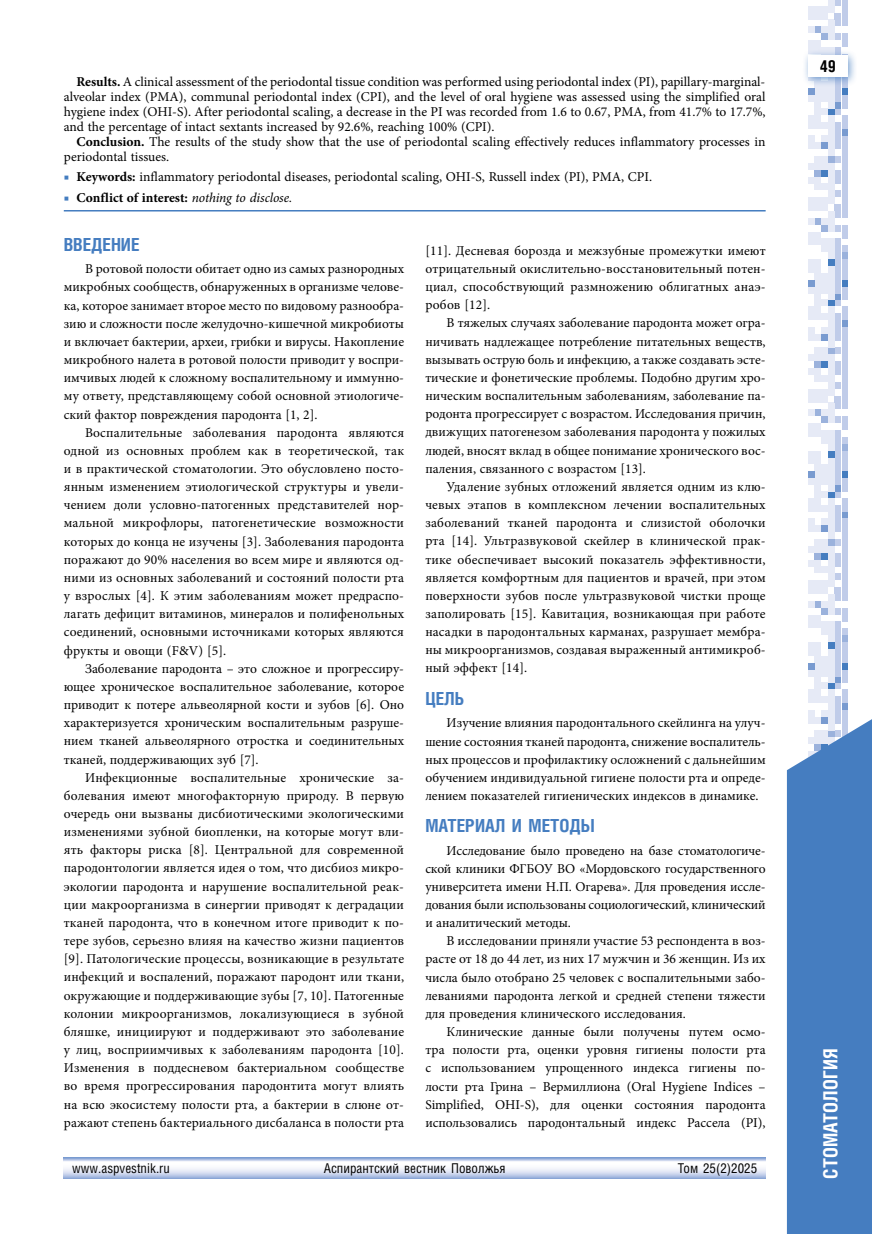
<style>
.page{position:relative;width:872px;height:1234px;background:#fff}
.page>*{position:absolute;margin:0;border:0;box-sizing:border-box;transform-origin:0 0}
.t1{font:700 19.5px "Helios Cond C";color:#fff}
.t2{font:700 18px "Helios Cond C";color:#457dc0}
.t3{font:700 16.5px "Helios Cond C";color:#000}
.t4{font:13.5px/18.1px "Minion Pro";color:#000;text-align:justify}
.t5{font:13.5px "Helios Cond C";color:#000}
.t6{font:700 13.5px "Minion Pro";color:#000}
.s1{font-weight:700}
.s2{color:#457dc0}
.s3{font-weight:400;color:#457dc0}
.s4{font-weight:400;font-style:italic}
</style>
<div class="page">
<svg style="left:808px;top:676px;width:39px;height:30px"></svg>
<div style="left:841px;top:669px;width:6px;height:7px;background:#c0cce9"></div>
<div style="left:835px;top:669px;width:6px;height:7px;background:#c0cce9"></div>
<div style="left:828px;top:669px;width:6px;height:7px;background:#e6eaf6"></div>
<div style="left:821px;top:669px;width:6px;height:7px;background:#e6eaf6"></div>
<div style="left:815px;top:669px;width:6px;height:7px;background:#e6eaf6"></div>
<div style="left:808px;top:669px;width:6px;height:7px;background:#e6eaf6"></div>
<svg style="left:808px;top:573px;width:39px;height:96px"></svg>
<div style="left:841px;top:566px;width:6px;height:7px;background:#c0cce9"></div>
<div style="left:828px;top:566px;width:6px;height:7px;background:#e6eaf6"></div>
<div style="left:821px;top:566px;width:6px;height:7px;background:#e6eaf6"></div>
<div style="left:815px;top:566px;width:6px;height:7px;background:#e6eaf6"></div>
<svg style="left:808px;top:525px;width:39px;height:41px"></svg>
<div style="left:841px;top:518px;width:6px;height:7px;background:#c0cce9"></div>
<div style="left:835px;top:518px;width:6px;height:7px;background:#c0cce9"></div>
<div style="left:828px;top:518px;width:6px;height:7px;background:#e6eaf6"></div>
<div style="left:821px;top:518px;width:6px;height:7px;background:#e6eaf6"></div>
<div style="left:808px;top:518px;width:6px;height:7px;background:#e6eaf6"></div>
<svg style="left:808px;top:313px;width:39px;height:205px"></svg>
<div style="left:841px;top:306px;width:6px;height:7px;background:#c0cce9"></div>
<div style="left:828px;top:306px;width:6px;height:7px;background:#e6eaf6"></div>
<div style="left:815px;top:306px;width:6px;height:7px;background:#e6eaf6"></div>
<div style="left:808px;top:306px;width:6px;height:7px;background:#e6eaf6"></div>
<svg style="left:808px;top:259px;width:39px;height:47px"></svg>
<div style="left:841px;top:252px;width:6px;height:7px;background:#9bb2dc"></div>
<div style="left:835px;top:252px;width:6px;height:7px;background:#c0cce9"></div>
<div style="left:828px;top:252px;width:6px;height:7px;background:#e6eaf6"></div>
<svg style="left:808px;top:102px;width:39px;height:150px"></svg>
<div style="left:841px;top:95px;width:6px;height:7px;background:#c0cce9"></div>
<div style="left:835px;top:95px;width:6px;height:7px;background:#c0cce9"></div>
<div style="left:828px;top:95px;width:6px;height:7px;background:#e6eaf6"></div>
<div style="left:821px;top:95px;width:6px;height:7px;background:#e6eaf6"></div>
<div style="left:815px;top:95px;width:6px;height:7px;background:#e6eaf6"></div>
<div style="left:808px;top:95px;width:6px;height:7px;background:#e6eaf6"></div>
<svg style="left:808px;top:0;width:39px;height:95px"></svg>
<div style="left:802px;top:49px;width:56px;height:38px;background:#457dc0;opacity:.75"></div>
<div style="left:808px;top:55px;width:39px;height:22px;background:#fff"></div>
<svg style="left:787px;top:706px;width:85px;height:527px;background:#5185c4"></svg>
<svg style="left:64px;top:1157px;width:701px;height:21px"></svg>
<hr style="left:64px;top:210px;width:701px;height:1px;background:#457dc0">
<p class="t4" style="left:64px;top:75px;width:703px;line-height:15px;text-indent:13px"><span class="s1">Results.</span> A clinical assessment of the periodontal tissue condition was performed using periodontal index (PI), papillary-marginal&shy;alveolar index (PMA), communal periodontal index (CPI), and the level of oral hygiene was assessed using the simplified oral hygiene index (OHI-S). After periodontal scaling, a decrease in the PI was recorded from 1.6 to 0.67, PMA, from 41.7% to 17.7%, and the percentage of intact sextants increased by 92.6%, reaching 100% (CPI).</p>
<p class="t4" style="left:64px;top:135px;width:703px;line-height:15px;text-indent:13px"><span class="s1">Conclusion.</span> The results of the study show that the use of periodontal scaling effectively reduces inflammatory processes in periodontal tissues.</p>
<p class="t4" style="left:64px;top:168px;width:590px"><span class="s2">■</span> <span class="s1">Keywords:</span> inflammatory periodontal diseases, periodontal scaling, OHI-S, Russell index (PI), PMA, CPI.</p>
<p class="t6" style="left:64px;top:188px;width:230px"><span class="s3">■</span> Conflict of interest: <span class="s4">nothing to disclose.</span></p>
<h2 class="t2" style="left:64px;top:233px;width:77px">ВВЕДЕНИЕ</h2>
<p class="t4" style="left:64px;top:260px;width:342px;text-indent:21px">В ротовой полости обитает одно из самых разнородных микробных сообществ, обнаруженных в организме челове&shy;ка, которое занимает второе место по видовому разнообра&shy;зию и сложности после желудочно-кишечной микробиоты и включает бактерии, археи, грибки и вирусы. Накопление микробного налета в ротовой полости приводит у воспри&shy;имчивых людей к сложному воспалительному и иммунно&shy;му ответу, представляющему собой основной этиологиче&shy;ский фактор повреждения пародонта [1, 2].</p>
<p class="t4" style="left:64px;top:423px;width:342px;text-indent:21px">Воспалительные заболевания пародонта являются одной из основных проблем как в теоретической, так и в практической стоматологии. Это обусловлено посто&shy;янным изменением этиологической структуры и увели&shy;чением доли условно-патогенных представителей нор&shy;мальной микрофлоры, патогенетические возможности которых до конца не изучены [3]. Заболевания пародонта поражают до 90% населения во всем мире и являются од&shy;ними из основных заболеваний и состояний полости рта у взрослых [4]. К этим заболеваниям может предраспо&shy;лагать дефицит витаминов, минералов и полифенольных соединений, основными источниками которых являются фрукты и овощи (F&amp;V) [5].</p>
<p class="t4" style="left:64px;top:659px;width:342px;text-indent:21px">Заболевание пародонта – это сложное и прогрессиру&shy;ющее хроническое воспалительное заболевание, которое приводит к потере альвеолярной кости и зубов [6]. Оно характеризуется хроническим воспалительным разруше&shy;нием тканей альвеолярного отростка и соединительных тканей, поддерживающих зуб [7].</p>
<p class="t4" style="left:64px;top:768px;width:342px;text-indent:21px">Инфекционные воспалительные хронические за&shy;болевания имеют многофакторную природу. В первую очередь они вызваны дисбиотическими экологическими изменениями зубной биопленки, на которые могут вли&shy;ять факторы риска [8]. Центральной для современной пародонтологии является идея о том, что дисбиоз микро&shy;экологии пародонта и нарушение воспалительной реак&shy;ции макроорганизма в синергии приводят к деградации тканей пародонта, что в конечном итоге приводит к по&shy;тере зубов, серьезно влияя на качество жизни пациентов [9]. Патологические процессы, возникающие в результате инфекций и воспалений, поражают пародонт или ткани, окружающие и поддерживающие зубы [7, 10]. Патогенные колонии микроорганизмов, локализующиеся в зубной бляшке, инициируют и поддерживают это заболевание у лиц, восприимчивых к заболеваниям пародонта [10].<br>Изменения в поддесневом бактериальном сообществе во время прогрессирования пародонтита могут влиять на всю экосистему полости рта, а бактерии в слюне от&shy;ражают степень бактериального дисбаланса в полости рта</p>
<p class="t4" style="left:425px;top:241px;width:342px">[11]. Десневая борозда и межзубные промежутки имеют отрицательный окислительно-восстановительный потен&shy;циал, способствующий размножению облигатных анаэ&shy;робов [12].</p>
<p class="t4" style="left:425px;top:314px;width:342px;text-indent:21px">В тяжелых случаях заболевание пародонта может огра&shy;ничивать надлежащее потребление питательных веществ, вызывать острую боль и инфекцию, а также создавать эсте&shy;тические и фонетические проблемы. Подобно другим хро&shy;ническим воспалительным заболеваниям, заболевание па&shy;родонта прогрессирует с возрастом. Исследования причин, движущих патогенезом заболевания пародонта у пожилых людей, вносят вклад в общее понимание хронического вос&shy;паления, связанного с возрастом [13].</p>
<p class="t4" style="left:425px;top:477px;width:342px;text-indent:21px">Удаление зубных отложений является одним из клю&shy;чевых этапов в комплексном лечении воспалительных заболеваний тканей пародонта и слизистой оболочки рта [14]. Ультразвуковой скейлер в клинической прак&shy;тике обеспечивает высокий показатель эффективности, является комфортным для пациентов и врачей, при этом поверхности зубов после ультразвуковой чистки проще заполировать [15]. Кавитация, возникающая при работе насадки в пародонтальных карманах, разрушает мембра&shy;ны микроорганизмов, создавая выраженный антимикроб&shy;ный эффект [14].</p>
<h2 class="t2" style="left:425px;top:687px;width:41px">ЦЕЛЬ</h2>
<p class="t4" style="left:425px;top:714px;width:342px;text-indent:21px">Изучение влияния пародонтального скейлинга на улуч&shy;шение состояния тканей пародонта, снижение воспалитель&shy;ных процессов и профилактику осложнений с дальнейшим обучением индивидуальной гигиене полости рта и опреде&shy;лением показателей гигиенических индексов в динамике.</p>
<h2 class="t2" style="left:425px;top:814px;width:171px">МАТЕРИАЛ И МЕТОДЫ</h2>
<p class="t4" style="left:425px;top:841px;width:342px;text-indent:21px">Исследование было проведено на базе стоматологиче&shy;ской клиники ФГБОУ ВО «Мордовского государственного университета имени Н.П. Огарева». Для проведения иссле&shy;дования были использованы социологический, клинический и аналитический методы.</p>
<p class="t4" style="left:425px;top:931px;width:342px;text-indent:21px">В исследовании приняли участие 53 респондента в воз&shy;расте от 18 до 44 лет, из них 17 мужчин и 36 женщин. Из их числа было отобрано 25 человек с воспалительными забо&shy;леваниями пародонта легкой и средней степени тяжести для проведения клинического исследования.</p>
<p class="t4" style="left:425px;top:1022px;width:342px;text-indent:21px">Клинические данные были получены путем осмо&shy;тра полости рта, оценки уровня гигиены полости рта с использованием упрощенного индекса гигиены по&shy;лости рта Грина – Вермиллиона (Oral Hygiene Indices – Simplified, OHI-S), для оценки состояния пародонта использовались пародонтальный индекс Рассела (PI),</p>
<p class="t5" style="left:72px;top:1159px;width:99px">www.aspvestnik.ru</p>
<p class="t5" style="left:324px;top:1159px;width:183px">Аспирантский вестник Поволжья</p>
<p class="t5" style="left:678px;top:1159px;width:81px">Том 25(2)2025</p>
<p class="t3" style="left:819px;top:56px;width:18px">49</p>
<h1 class="t1" style="left:819px;top:1178px;width:131px;rotate:-90deg">Стоматология</h1>
</div>
